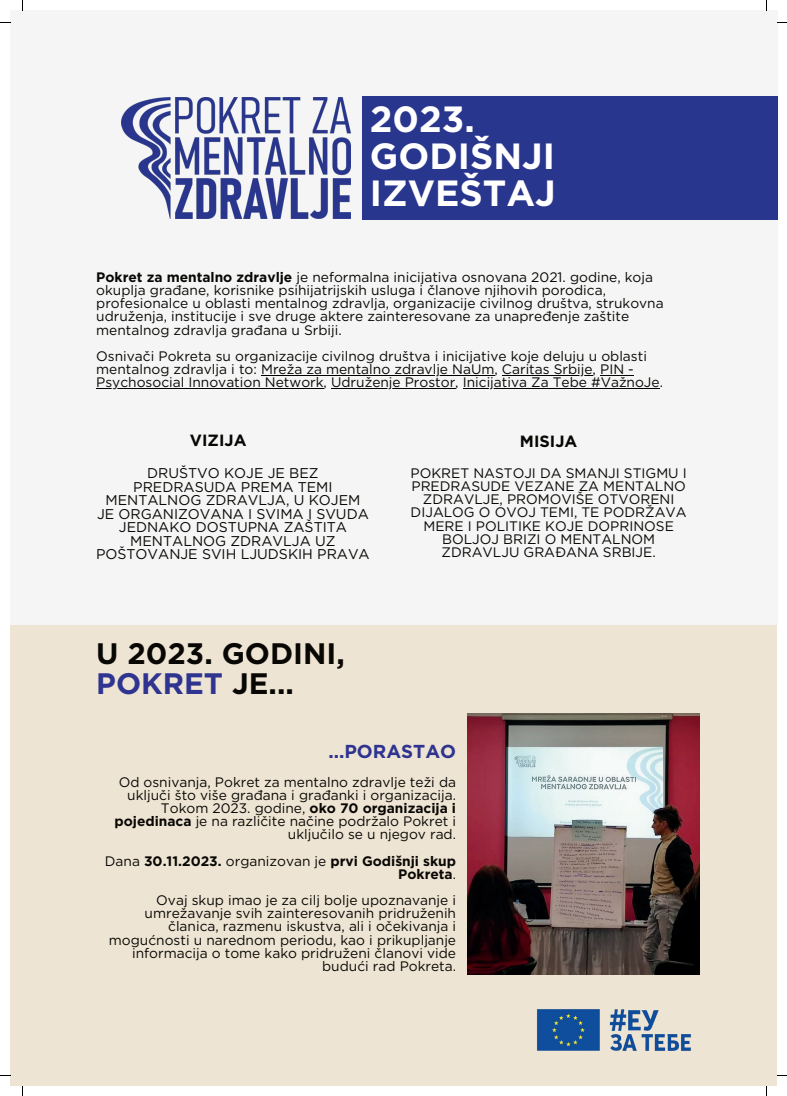
<style>
.page{position:relative;width:787px;height:1096px;background:#fff}
.page>*{position:absolute;margin:0;border:0;box-sizing:border-box;transform-origin:0 0}
.t1{font:700 36.38px/36.8px "Gotham";color:#fff}
.t2{font:700 29.62px/30px "Gotham";color:#080704}
.t3{font:700 18.75px "Gotham";color:#2f3490}
.t4{font:700 16.25px "Gotham";color:#080704}
.t5{font:14.12px/13.5px "Gotham";color:#080704;text-align:center}
.t6{font:13.75px/13.1px "Gotham";color:#080704}
.t7{font:700 13.75px/13.1px "Gotham";color:#080704;text-align:right}
.s1{font-weight:700}
.s2{color:#2f3490}
.s3{font-weight:400}
</style>
<div class="page">
<div style="left:10px;top:10px;width:767px;height:1076px;background:#eee4d3"></div>
<div style="left:10px;top:10px;width:767px;height:614px;background:#f4f5f4"></div>
<img style="left:122px;top:98px;width:228px;height:121px">
<div style="left:362px;top:96px;width:415px;height:123px;background:#29368e"></div>
<img style="left:468px;top:713px;width:231px;height:261px">
<img style="left:537px;top:1009px;width:154px;height:42px">
<hr style="left:261px;top:375px;width:233px;height:1px;background:#000">
<hr style="left:502px;top:375px;width:91px;height:1px;background:#000">
<hr style="left:600px;top:375px;width:34px;height:1px;background:#080704">
<hr style="left:96px;top:388px;width:228px;height:1px;background:#000">
<hr style="left:331px;top:388px;width:124px;height:1px;background:#000">
<hr style="left:463px;top:388px;width:197px;height:1px;background:#000">
<h1 class="t1" style="left:370px;top:100px;width:187px">2023.<br>GODIŠNJI<br>IZVEŠTAJ</h1>
<p class="t6" style="left:96px;top:270px;width:569px"><span class="s1">Pokret za mentalno zdravlje</span> je neformalna inicijativa osnovana 2021. godine, koja okuplja građane, korisnike psihijatrijskih usluga i članove njihovih porodica, profesionalce u oblasti mentalnog zdravlja, organizacije civilnog društva, strukovna udruženja, institucije i sve druge aktere zainteresovane za unapređenje zaštite mentalnog zdravlja građana u Srbiji.</p>
<p class="t6" style="left:96px;top:349px;width:568px">Osnivači Pokreta su organizacije civilnog društva i inicijative koje deluju u oblasti mentalnog zdravlja i to: Mreža za mentalno zdravlje NaUm, Caritas Srbije, PIN -<br>Psychosocial Innovation Network, Udruženje Prostor, Inicijativa Za Tebe #VažnoJe.</p>
<p class="t4" style="left:190px;top:429px;width:58px">VIZIJA</p>
<p class="t4" style="left:520px;top:430px;width:59px">MISIJA</p>
<p class="t5" style="left:96px;top:466px;width:275px">DRUŠTVO KOJE JE BEZ<br>PREDRASUDA PREMA TEMI<br>MENTALNOG ZDRAVLJA, U KOJEM<br>JE ORGANIZOVANA I SVIMA I SVUDA<br>JEDNAKO DOSTUPNA ZAŠTITA<br>MENTALNOG ZDRAVLJA UZ<br>POŠTOVANJE SVIH LJUDSKIH PRAVA</p>
<p class="t6" style="left:410px;top:466px;width:278px;text-align:center">POKRET NASTOJI DA SMANJI STIGMU I<br>PREDRASUDE VEZANE ZA MENTALNO<br>ZDRAVLJE, PROMOVIŠE OTVORENI<br>DIJALOG O OVOJ TEMI, TE PODRŽAVA<br>MERE I POLITIKE KOJE DOPRINOSE<br>BOLJOJ BRIZI O MENTALNOM<br>ZDRAVLJU GRAĐANA SRBIJE.</p>
<h2 class="t2" style="left:96px;top:638px;width:250px">U 2023. GODINI,<br><span class="s2">POKRET</span> JE...</h2>
<h3 class="t3" style="left:328px;top:738px;width:129px">...PORASTAO</h3>
<p class="t6" style="left:114px;top:775px;width:343px;text-align:right">Od osnivanja, Pokret za mentalno zdravlje teži da uključi što više građana i građanki i organizacija.<br>Tokom 2023. godine, <span class="s1">oko 70 organizacija i pojedinaca</span> je na različite načine podržalo Pokret i uključilo se u njegov rad.</p>
<p class="t7" style="left:105px;top:854px;width:353px"><span class="s3">Dana</span> 30.11.2023. <span class="s3">organizovan je</span> prvi Godišnji skup<br>Pokreta<span class="s3">.</span></p>
<p class="t6" style="left:109px;top:893px;width:349px;text-align:right">Ovaj skup imao je za cilj bolje upoznavanje i umrežavanje svih zainteresovanih pridruženih članica, razmenu iskustva, ali i očekivanja i mogućnosti u narednom periodu, kao i prikupljanje informacija o tome kako pridruženi članovi vide budući rad Pokreta.</p>
</div>
